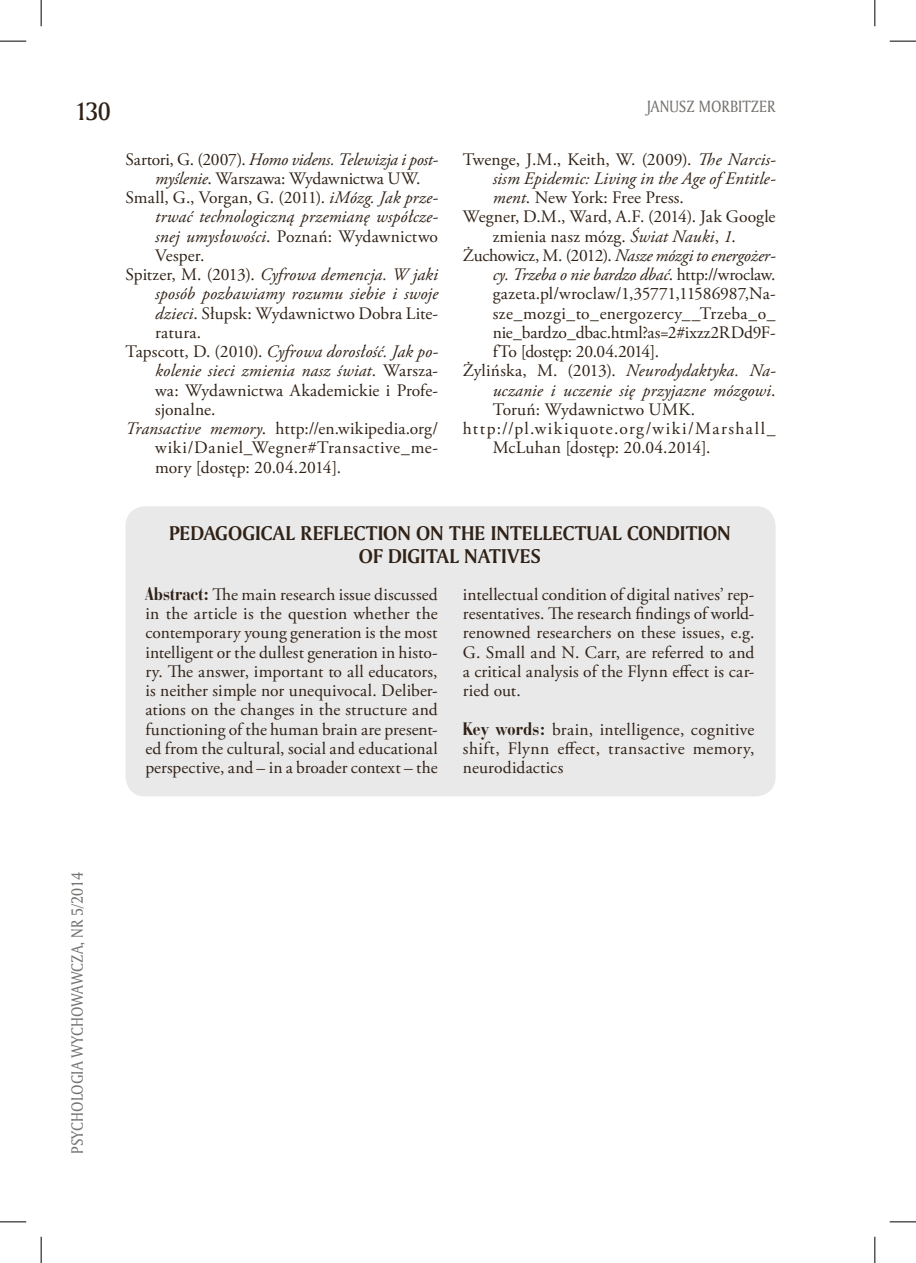
<style>
.page{position:relative;width:916px;height:1263px;background:#fff}
.page>*{position:absolute;margin:0;border:0;box-sizing:border-box;transform-origin:0 0}
.t1{font:24.5px "Amerigo Md PL";color:#2f2116;scale:.9 1}
.streszczenie_ang_tyt{font:700 19.25px/22.8px "Amerigo PL";color:#2f2116;text-align:center}
.bibliografia{font:17.5px/19.2px "Adobe Garamond Pro";letter-spacing:.01em;color:#2f2116;text-align:justify}
.streszczenie_ang{font:17.5px/19.2px "Adobe Garamond Pro";letter-spacing:.005em;color:#2f2116;text-align:justify}
.bibliografia-2{font:italic 17.5px/19.2px "Adobe Garamond Pro";letter-spacing:.005em;color:#2f2116;text-align:justify}
.streszczenie_klucz_a{font:17.5px/19.2px "Adobe Garamond Pro";letter-spacing:.02em;color:#2f2116;text-align:justify}
.bibliografia-3{font:17.5px/19.2px "Adobe Garamond Pro";letter-spacing:.06em;color:#2f2116}
.t2{font:15.75px "Amerigo PL";color:#767370;scale:.9 1}
.s1{font-style:italic}
.s2{font-style:normal}
.s3{font-family:"Bauer Bodoni Bd Cn PL"}
</style>
<div class="page">
<div style="left:125px;top:506px;width:650px;height:290px;background:#eae9e9;border-radius:20px"></div>
<svg style="left:0;top:41px;width:26px;height:1px"></svg>
<svg style="left:889px;top:41px;width:27px;height:1px"></svg>
<svg style="left:0;top:1221px;width:26px;height:1px"></svg>
<svg style="left:889px;top:1221px;width:27px;height:1px"></svg>
<svg style="left:41px;top:0;width:1px;height:26px"></svg>
<svg style="left:41px;top:1237px;width:1px;height:26px"></svg>
<svg style="left:874px;top:0;width:1px;height:26px"></svg>
<svg style="left:874px;top:1237px;width:1px;height:26px"></svg>
<h1 class="t1" style="left:75px;top:95px;width:41px">130</h1>
<p class="bibliografia" style="left:155px;top:150px;width:284px;text-indent:-30px">Sartori, G. (2007). <span class="s1">Homo videns. Telewizja i post&shy;myślenie</span>. Warszawa: Wydawnictwa UW.</p>
<p class="bibliografia-2" style="left:155px;top:188px;width:284px;text-indent:-30px"><span class="s2">Small, G., Vorgan, G. (2011).</span> iMózg. Jak prze&shy;trwać technologiczną przemianę współcze&shy;snej umysłowości<span class="s2">. Poznań: Wydawnictwo Vesper.</span></p>
<p class="bibliografia-2" style="left:155px;top:265px;width:284px;text-indent:-30px"><span class="s2">Spitzer, M. (2013).</span> Cyfrowa demencja. W jaki sposób pozbawiamy rozumu siebie i swoje dzieci<span class="s2">. Słupsk: Wydawnictwo Dobra Lite&shy;ratura.</span></p>
<p class="bibliografia" style="left:155px;top:343px;width:284px;text-indent:-30px">Tapscott, D. (2010). <span class="s1">Cyfrowa dorosłość. Jak po&shy;kolenie sieci zmienia nasz świat</span>. Warsza&shy;wa: Wydawnictwa Akademickie i Profe&shy;sjonalne.</p>
<p class="bibliografia" style="left:155px;top:420px;width:284px;text-indent:-30px"><span class="s1">Transactive memory</span>. http://en.wikipedia.org/ wiki/Daniel_Wegner#Transactive_me&shy;mory [dostęp: 20.04.2014].</p>
<p class="t2" style="left:646px;top:96px;width:145px">JANUSZ MORBITZER</p>
<p class="bibliografia-2" style="left:493px;top:150px;width:284px;text-indent:-30px"><span class="s2">Twenge, J.M., Keith, W. (2009).</span> The Narcis&shy;sism Epidemic: Living in the Age of Entitle&shy;ment<span class="s2">. New York: Free Press.</span></p>
<p class="bibliografia" style="left:463px;top:208px;width:314px;text-align:center">Wegner, D.M., Ward, A.F. (2014). Jak Google zmienia nasz mózg. <span class="s1">Świat Nauki</span>, <span class="s1">1</span>.</p>
<p class="bibliografia" style="left:493px;top:246px;width:284px;text-indent:-30px">Żuchowicz, M. (2012). <span class="s1">Nasze mózgi to energożer&shy;cy. Trzeba o nie bardzo dbać</span>. http://wroclaw. gazeta.pl/wroclaw/1,35771,11586987,Na&shy;sze_mozgi_to_energozercy__Trzeba_o_ nie_bardzo_dbac.html?as=2#ixzz2RDd9F&shy;fTo [dostęp: 20.04.2014].</p>
<p class="bibliografia-2" style="left:493px;top:362px;width:284px;text-indent:-30px"><span class="s2">Żylińska, M. (2013).</span> Neurodydaktyka. Na&shy;uczanie i uczenie się przyjazne mózgowi<span class="s2">.<br>Toruń: Wydawnictwo UMK.</span></p>
<p class="bibliografia-3" style="left:493px;top:420px;width:284px;text-indent:-30px">http://pl.wikiquote.org/wiki/Marshall_<br>McLuhan [dostęp: 20.04.2014].</p>
<p class="streszczenie_ang_tyt" style="left:169px;top:521px;width:563px">PEDAGOGICAL REFLECTION ON THE INTELLECTUAL CONDITION<br>OF DIGITAL NATIVES</p>
<p class="streszczenie_ang" style="left:145px;top:585px;width:294px"><span class="s3">Abstract:</span> The main research issue discussed in the article is the question whether the contemporary young generation is the most intelligent or the dullest generation in histo&shy;ry. The answer, important to all educators, is neither simple nor unequivocal. Deliber&shy;ations on the changes in the structure and functioning of the human brain are present&shy;ed from the cultural, social and educational perspective, and – in a broader context – the</p>
<p class="streszczenie_ang" style="left:463px;top:585px;width:293px">intellectual condition of digital natives’ rep&shy;resentatives. The research findings of world&shy;renowned researchers on these issues, e.g.<br>G. Small and N. Carr, are referred to and a critical analysis of the Flynn effect is car&shy;ried out.</p>
<p class="streszczenie_klucz_a" style="left:463px;top:720px;width:293px"><span class="s3">Key words:</span> brain, intelligence, cognitive shift, Flynn effect, transactive memory, neurodidactics</p>
<p class="t2" style="left:67px;top:1153px;width:314px;rotate:-90deg">PSYCHOLOGIA WYCHOWAWCZA, NR 5/2014</p>
</div>
